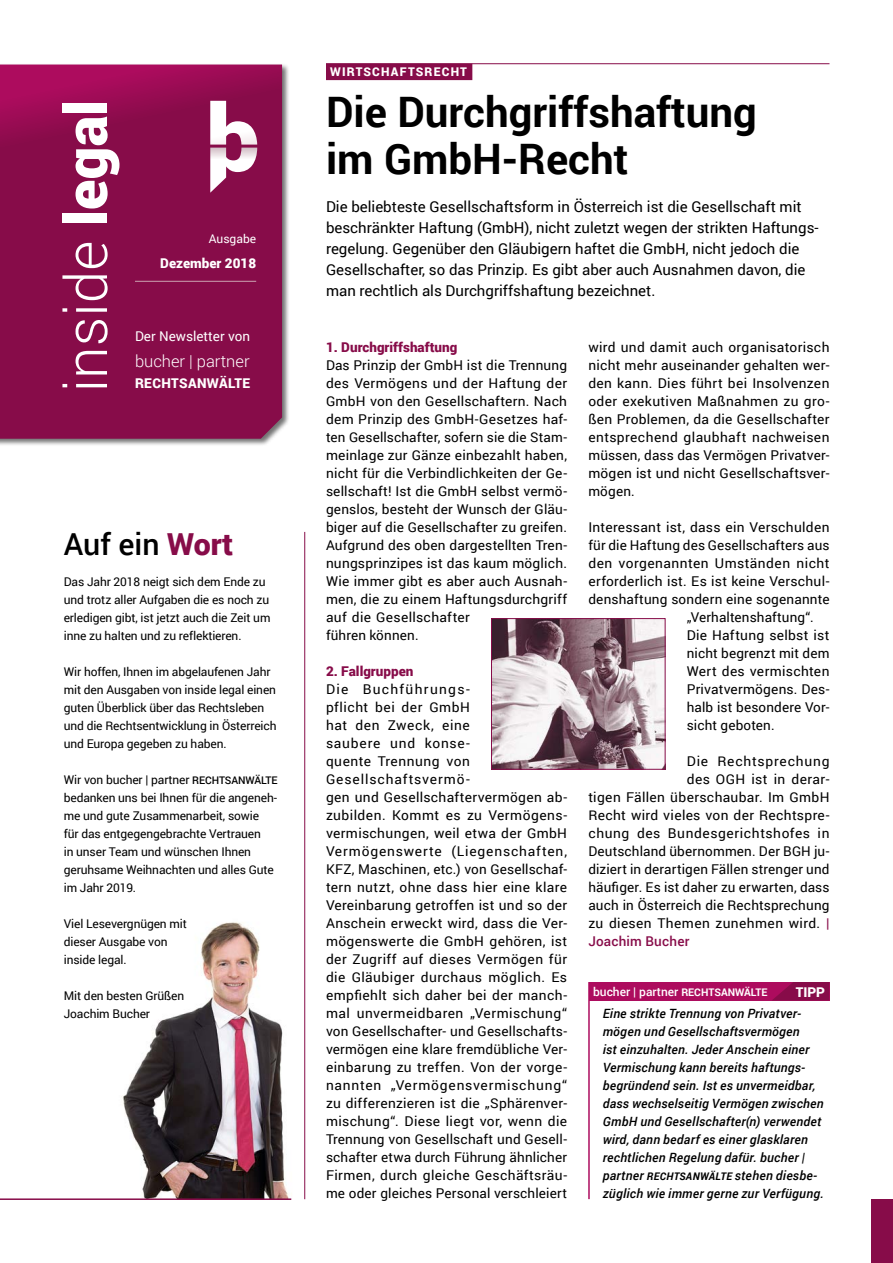
<style>
.page{position:relative;width:893px;height:1263px;background:#fff}
.page>*{position:absolute;margin:0;border:0;box-sizing:border-box;transform-origin:0 0}
.t1{font:300 58.5px "Roboto";color:#fff}
.ÜS-28{font:700 42px/46.5px "Roboto";color:#000}
.ÜS-klein{font:500 30.3px "Roboto";color:#000}
.t2{font:300 16.5px "Roboto";color:#fff}
.VSP{font:15px/21px "Roboto";color:#000}
.GT{font:13.5px/18px "Roboto";letter-spacing:.02em;color:#000}
.ZT{font:900 13.5px "Roboto";color:#870c49}
.GT-2{font:13.5px "Roboto";letter-spacing:.045em;color:#000}
.GT-3{font:13.5px "Roboto";letter-spacing:.055em;color:#000}
.ZT-2{font:900 13.5px "Roboto";color:#fff}
.t3{font:13.5px "Roboto";color:#fff}
.GT-4{font:500 13.5px "Roboto";letter-spacing:.015em;color:#870c49}
.ZT-3{font:900 13.5px "Roboto";letter-spacing:.03em;color:#fff}
.GT-Tipp{font:italic 500 12.75px/18px "Roboto";letter-spacing:.02em;color:#000}
.GT-klein{font:12px/18px "Roboto";letter-spacing:-.01em;color:#000}
.ZT-4{font:500 12px "Roboto";color:#fff}
.Topthema{font:900 12px "Roboto";letter-spacing:.1em;color:#fff}
.t4{font:12px "Roboto";color:#fff}
.s1{font-weight:900}
.s2{font-weight:900;color:#870c49}
.s3{font-weight:500;font-size:10.5px}
.s4{font-weight:500;color:#870c49}
.s5{font-weight:700;font-size:10.5px}
</style>
<div class="page">
<img style="left:122px;top:912px;width:184px;height:287px">
<div style="left:0;top:63px;width:289px;height:383px;background:#000;opacity:.55"></div>
<svg style="left:0;top:65px;width:282px;height:374px"></svg>
<hr style="left:135px;top:281px;width:121px;height:1px;background:#c89cac">
<div style="left:872px;top:1199px;width:21px;height:64px;background:#870c49"></div>
<svg style="left:210px;top:101px;width:47px;height:92px"></svg>
<hr style="left:326px;top:63px;width:503px;height:1px;background:#870c49">
<div style="left:326px;top:64px;width:146px;height:16px;background:#870c49"></div>
<hr style="left:0;top:1198px;width:291px;height:2px;background:#870c49">
<hr style="left:304px;top:532px;width:1px;height:667px;background:#870c49">
<div style="left:589px;top:982px;width:240px;height:18px;background:#ad0c5e"></div>
<svg style="left:773px;top:982px;width:56px;height:18px"></svg>
<hr style="left:588px;top:982px;width:2px;height:217px;background:#ad0c5e">
<img style="left:493px;top:620px;width:170px;height:148px">
<div style="left:491px;top:618px;width:174px;height:152px;border:1px solid #870c49"></div>
<p class="t1" style="left:46px;top:392px;width:294px;rotate:-90deg">inside <span class="s1">legal</span></p>
<p class="t4" style="left:209px;top:230px;width:49px">Ausgabe</p>
<p class="ZT-2" style="left:160px;top:254px;width:97px">Dezember 2018</p>
<p class="t3" style="left:135px;top:327px;width:117px">Der Newsletter von</p>
<p class="t2" style="left:135px;top:349px;width:116px">bucher | partner</p>
<p class="ZT-3" style="left:135px;top:373px;width:117px">RECHTSANWÄLTE</p>
<p class="ÜS-klein" style="left:64px;top:523px;width:171px">Auf ein <span class="s2">Wort</span></p>
<p class="GT-klein" style="left:64px;top:572px;width:208px">Das Jahr 2018 neigt sich dem Ende zu und trotz aller Aufgaben die es noch zu erledigen gibt, ist jetzt auch die Zeit um inne zu halten und zu reflektieren.</p>
<p class="GT-klein" style="left:64px;top:662px;width:214px">Wir hoffen, Ihnen im abgelaufenen Jahr mit den Ausgaben von inside legal einen guten Überblick über das Rechtsleben und die Rechtsentwicklung in Österreich und Europa gegeben zu haben.</p>
<p class="GT-klein" style="left:64px;top:770px;width:215px">Wir von bucher | partner <span class="s3">RECHTSANWÄLTE </span>bedanken uns bei Ihnen für die angeneh&shy;me und gute Zusammenarbeit, sowie<br>für das entgegengebrachte Vertrauen<br>in unser Team und wünschen Ihnen geruhsame Weihnachten und alles Gute im Jahr 2019.</p>
<p class="GT-klein" style="left:64px;top:914px;width:125px">Viel Lesevergnügen mit dieser Ausgabe von inside legal.</p>
<p class="GT-klein" style="left:64px;top:986px;width:122px">Mit den besten Grüßen</p>
<p class="GT-klein" style="left:64px;top:1004px;width:88px">Joachim Bucher</p>
<p class="Topthema" style="left:330px;top:64px;width:138px">WIRTSCHAFTSRECHT</p>
<p class="ÜS-28" style="left:326px;top:87px;width:432px">Die Durchgriffshaftung im GmbH-Recht</p>
<p class="VSP" style="left:326px;top:195px;width:494px">Die beliebteste Gesellschaftsform in Österreich ist die Gesellschaft mit beschränkter Haftung (GmbH), nicht zuletzt wegen der strikten Haftungs&shy;regelung. Gegenüber den Gläubigern haftet die GmbH, nicht jedoch die Gesellschafter, so das Prinzip. Es gibt aber auch Ausnahmen davon, die man rechtlich als Durchgriffshaftung bezeichnet.</p>
<p class="ZT" style="left:326px;top:338px;width:133px">1. Durchgriffshaftung</p>
<p class="GT" style="left:326px;top:356px;width:243px">Das Prinzip der GmbH ist die Trennung des Vermögens und der Haftung der GmbH von den Gesellschaftern. Nach dem Prinzip des GmbH-Gesetzes haf&shy;ten Gesellschafter, sofern sie die Stam&shy;meinlage zur Gänze einbezahlt haben, nicht für die Verbindlichkeiten der Ge&shy;sellschaft! Ist die GmbH selbst vermö&shy;genslos, besteht der Wunsch der Gläu&shy;biger auf die Gesellschafter zu greifen.<br>Aufgrund des oben dargestellten Tren&shy;nungsprinzipes ist das kaum möglich.<br>Wie immer gibt es aber auch Ausnah&shy;men, die zu einem Haftungsdurchgriff auf die Gesellschafter<br>führen können.</p>
<p class="ZT" style="left:326px;top:662px;width:89px">2. Fallgruppen</p>
<p class="GT" style="left:326px;top:680px;width:243px">Die Buchführungs-<br>pflicht bei der GmbH<br>hat den Zweck, eine<br>saubere und konse-<br>quente Trennung von Gesellschaftsvermö-<br>gen und Gesellschaftervermögen ab&shy;zubilden. Kommt es zu Vermögens&shy;vermischungen, weil etwa der GmbH Vermögenswerte (Liegenschaften, KFZ, Maschinen, etc.) von Gesellschaf&shy;tern nutzt, ohne dass hier eine klare Vereinbarung getroffen ist und so der Anschein erweckt wird, dass die Ver&shy;mögenswerte die GmbH gehören, ist der Zugriff auf dieses Vermögen für die Gläubiger durchaus möglich. Es empfiehlt sich daher bei der manch&shy;mal unvermeidbaren „Vermischung“ von Gesellschafter- und Gesellschafts&shy;vermögen eine klare fremdübliche Ver&shy;einbarung zu treffen. Von der vorge&shy;nannten „Vermögensvermischung“ zu differenzieren ist die „Sphärenver&shy;mischung“. Diese liegt vor, wenn die Trennung von Gesellschaft und Gesell&shy;schafter etwa durch Führung ähnlicher Firmen, durch gleiche Geschäftsräu&shy;me oder gleiches Personal verschleiert</p>
<p class="GT" style="left:588px;top:338px;width:243px;text-align:justify">wird und damit auch organisatorisch nicht mehr auseinander gehalten wer&shy;den kann. Dies führt bei Insolvenzen oder exekutiven Maßnahmen zu gro&shy;ßen Problemen, da die Gesellschafter entsprechend glaubhaft nachweisen müssen, dass das Vermögen Privatver&shy;mögen ist und nicht Gesellschaftsver&shy;mögen.</p>
<p class="GT" style="left:588px;top:518px;width:243px">Interessant ist, dass ein Verschulden</p>
<p class="GT" style="left:588px;top:536px;width:243px">für die Haftung des Gesellschafters aus</p>
<p class="GT" style="left:588px;top:554px;width:243px">den vorgenannten Umständen nicht</p>
<p class="GT" style="left:588px;top:572px;width:243px">erforderlich ist. Es ist keine Verschul-</p>
<p class="GT" style="left:588px;top:590px;width:243px">denshaftung sondern eine sogenannte</p>
<p class="GT" style="left:687px;top:608px;width:128px">„Verhaltenshaftung“.</p>
<p class="GT" style="left:687px;top:626px;width:144px;text-align:justify">Die Haftung selbst ist nicht begrenzt mit dem Wert des vermischten Privatvermögens. Des&shy;halb ist besondere Vor&shy;sicht geboten.</p>
<p class="GT-3" style="left:687px;top:752px;width:144px">Die Rechtsprechung</p>
<p class="GT" style="left:687px;top:770px;width:144px">des OGH ist in derar-</p>
<p class="GT" style="left:588px;top:788px;width:243px">tigen Fällen überschaubar. Im GmbH</p>
<p class="GT" style="left:588px;top:806px;width:243px">Recht wird vieles von der Rechtspre-</p>
<p class="GT-2" style="left:588px;top:824px;width:243px">chung des Bundesgerichtshofes in</p>
<p class="GT" style="left:588px;top:842px;width:243px">Deutschland übernommen. Der BGH ju-</p>
<p class="GT" style="left:588px;top:860px;width:243px">diziert in derartigen Fällen strenger und</p>
<p class="GT" style="left:588px;top:878px;width:243px">häufiger. Es ist daher zu erwarten, dass</p>
<p class="GT" style="left:588px;top:896px;width:243px">auch in Österreich die Rechtsprechung</p>
<p class="GT" style="left:588px;top:914px;width:243px">zu diesen Themen zunehmen wird. <span class="s4">|</span></p>
<p class="GT-4" style="left:588px;top:932px;width:103px">Joachim Bucher</p>
<p class="ZT-4" style="left:593px;top:983px;width:176px">bucher | partner <span class="s5">RECHTSANWÄLTE</span></p>
<p class="ZT-2" style="left:796px;top:982px;width:31px">TIPP</p>
<p class="GT-Tipp" style="left:603px;top:1004px;width:223px">Eine strikte Trennung von Privatver&shy;mögen und Gesellschaftsvermögen<br>ist einzuhalten. Jeder Anschein einer Vermischung kann bereits haftungs&shy;begründend sein. Ist es unvermeidbar, dass wechselseitig Vermögen zwischen GmbH und Gesellschafter(n) verwendet wird, dann bedarf es einer glasklaren rechtlichen Regelung dafür. bucher | partner <span class="s5">RECHTSANWÄLTE</span> stehen diesbe&shy;züglich wie immer gerne zur Verfügung.</p>
</div>
